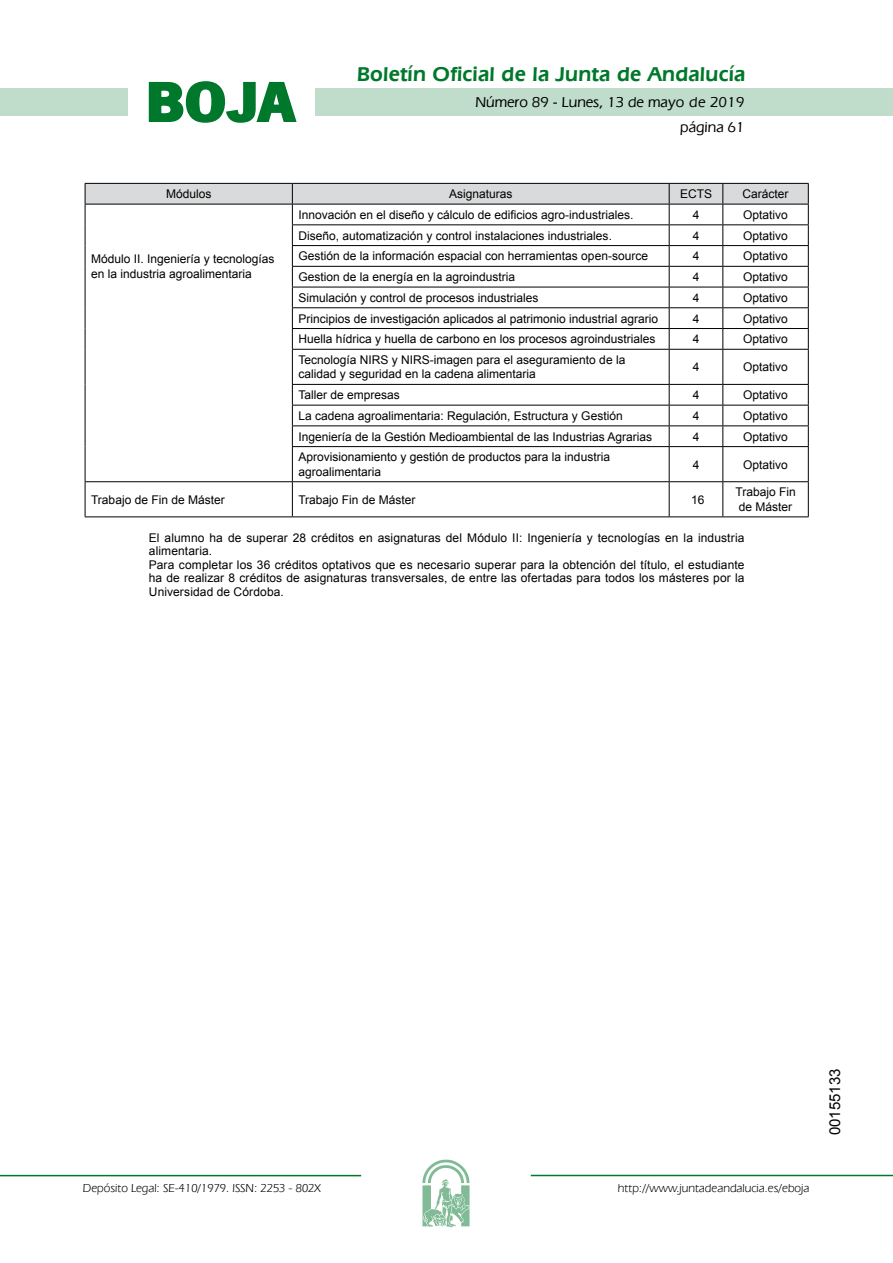
<style>
.page{position:relative;width:893px;height:1263px;background:#fff}
.page>*{position:absolute;margin:0;border:0;box-sizing:border-box;transform-origin:0 0}
.t1{font:700 57.75px "News Got T";color:#00782c;scale:1.14 1}
.t2{font:600 21px "Eras IT Cby BT";letter-spacing:.01em;color:#00782c}
.t3{font:500 15px/24.5px "Eras IT Cby BT";color:#000;text-align:right}
.t4{font:15px "Arial";color:#000}
.t5{font:12px/14.4px "Arial";color:#000}
.t6{font:12px "Eras IT Cby BT";color:#000}
</style>
<div class="page">
<div style="left:315px;top:88px;width:577px;height:28px;background:#bfddca"></div>
<div style="left:0;top:88px;width:128px;height:28px;background:#bfddca"></div>
<hr style="left:0;top:1175px;width:361px;height:1px;background:#00782c">
<svg style="left:422px;top:1159px;width:47px;height:68px"></svg>
<hr style="left:531px;top:1175px;width:361px;height:1px;background:#00782c">
<svg style="left:148px;top:81px;width:149px;height:42px"></svg>
<hr style="left:292px;top:349px;width:377px;height:1px;background:#000">
<hr style="left:669px;top:349px;width:53px;height:1px;background:#000">
<hr style="left:668px;top:350px;width:1px;height:34px;background:#000">
<hr style="left:722px;top:349px;width:86px;height:1px;background:#000">
<hr style="left:722px;top:350px;width:1px;height:34px;background:#000">
<hr style="left:807px;top:350px;width:1px;height:34px;background:#000">
<hr style="left:292px;top:384px;width:377px;height:1px;background:#000">
<hr style="left:669px;top:384px;width:53px;height:1px;background:#000">
<hr style="left:722px;top:384px;width:86px;height:1px;background:#000">
<hr style="left:292px;top:405px;width:377px;height:1px;background:#000">
<hr style="left:669px;top:405px;width:53px;height:1px;background:#000">
<hr style="left:722px;top:405px;width:86px;height:1px;background:#000">
<hr style="left:292px;top:425px;width:377px;height:1px;background:#000">
<hr style="left:669px;top:425px;width:53px;height:1px;background:#000">
<svg style="left:668px;top:385px;width:1px;height:61px"></svg>
<hr style="left:722px;top:425px;width:86px;height:1px;background:#000">
<svg style="left:722px;top:385px;width:1px;height:61px"></svg>
<svg style="left:807px;top:385px;width:1px;height:61px"></svg>
<hr style="left:292px;top:446px;width:377px;height:1px;background:#000">
<hr style="left:669px;top:446px;width:53px;height:1px;background:#000">
<hr style="left:668px;top:447px;width:1px;height:34px;background:#000">
<hr style="left:722px;top:446px;width:86px;height:1px;background:#000">
<hr style="left:722px;top:447px;width:1px;height:34px;background:#000">
<hr style="left:807px;top:447px;width:1px;height:34px;background:#000">
<hr style="left:85px;top:482px;width:1px;height:35px;background:#000">
<hr style="left:292px;top:481px;width:377px;height:1px;background:#000">
<hr style="left:292px;top:482px;width:1px;height:35px;background:#000">
<hr style="left:669px;top:481px;width:53px;height:1px;background:#000">
<hr style="left:668px;top:482px;width:1px;height:35px;background:#000">
<hr style="left:722px;top:481px;width:86px;height:1px;background:#000">
<hr style="left:722px;top:482px;width:1px;height:35px;background:#000">
<hr style="left:807px;top:482px;width:1px;height:35px;background:#000">
<hr style="left:85px;top:517px;width:207px;height:1px;background:#000">
<hr style="left:292px;top:517px;width:377px;height:1px;background:#000">
<hr style="left:669px;top:517px;width:53px;height:1px;background:#000">
<hr style="left:722px;top:517px;width:86px;height:1px;background:#000">
<svg style="left:85px;top:183px;width:723px;height:166px"></svg>
<hr style="left:85px;top:349px;width:1px;height:35px;background:#000">
<hr style="left:292px;top:350px;width:1px;height:34px;background:#000">
<svg style="left:85px;top:384px;width:1px;height:63px"></svg>
<svg style="left:292px;top:385px;width:1px;height:61px"></svg>
<hr style="left:85px;top:447px;width:1px;height:34px;background:#000">
<hr style="left:292px;top:447px;width:1px;height:34px;background:#000">
<hr style="left:85px;top:481px;width:207px;height:1px;background:#000">
<h1 class="t1" style="left:145px;top:68px;width:133px">BOJA</h1>
<h2 class="t2" style="left:357px;top:62px;width:390px">Boletín Oficial de la Junta de Andalucía</h2>
<p class="t3" style="left:475px;top:90px;width:270px">Número 89 - Lunes, 13 de mayo de 2019 página 61</p>
<p class="t5" style="left:166px;top:187px;width:47px">Módulos</p>
<p class="t5" style="left:449px;top:187px;width:65px">Asignaturas</p>
<p class="t5" style="left:680px;top:187px;width:34px">ECTS</p>
<p class="t5" style="left:742px;top:187px;width:48px">Carácter</p>
<p class="t5" style="left:298px;top:208px;width:336px">Innovación en el diseño y cálculo de edificios agro-industriales.</p>
<p class="t5" style="left:692px;top:208px;width:8px">4</p>
<p class="t5" style="left:743px;top:208px;width:46px">Optativo</p>
<p class="t5" style="left:298px;top:228px;width:315px">Diseño, automatización y control instalaciones industriales.</p>
<p class="t5" style="left:692px;top:228px;width:8px">4</p>
<p class="t5" style="left:743px;top:228px;width:46px">Optativo</p>
<p class="t5" style="left:91px;top:252px;width:185px">Módulo II. Ingeniería y tecnologías en la industria agroalimentaria</p>
<p class="t5" style="left:298px;top:249px;width:351px">Gestión de la información espacial con herramientas open-source</p>
<p class="t5" style="left:692px;top:249px;width:8px">4</p>
<p class="t5" style="left:743px;top:249px;width:46px">Optativo</p>
<p class="t5" style="left:298px;top:270px;width:218px">Gestion de la energía en la agroindustria</p>
<p class="t5" style="left:692px;top:270px;width:8px">4</p>
<p class="t5" style="left:743px;top:270px;width:46px">Optativo</p>
<p class="t5" style="left:298px;top:291px;width:242px">Simulación y control de procesos industriales</p>
<p class="t5" style="left:692px;top:291px;width:8px">4</p>
<p class="t5" style="left:743px;top:291px;width:46px">Optativo</p>
<p class="t5" style="left:298px;top:311px;width:361px">Principios de investigación aplicados al patrimonio industrial agrario</p>
<p class="t5" style="left:692px;top:311px;width:8px">4</p>
<p class="t5" style="left:743px;top:311px;width:46px">Optativo</p>
<p class="t5" style="left:298px;top:332px;width:358px">Huella hídrica y huella de carbono en los procesos agroindustriales</p>
<p class="t5" style="left:692px;top:332px;width:8px">4</p>
<p class="t5" style="left:743px;top:332px;width:46px">Optativo</p>
<p class="t5" style="left:298px;top:353px;width:328px">Tecnología NIRS y NIRS-imagen para el aseguramiento de la calidad y seguridad en la cadena alimentaria</p>
<p class="t5" style="left:692px;top:360px;width:8px">4</p>
<p class="t5" style="left:743px;top:360px;width:46px">Optativo</p>
<p class="t5" style="left:298px;top:388px;width:103px">Taller de empresas</p>
<p class="t5" style="left:692px;top:388px;width:8px">4</p>
<p class="t5" style="left:743px;top:388px;width:46px">Optativo</p>
<p class="t5" style="left:298px;top:409px;width:326px">La cadena agroalimentaria: Regulación, Estructura y Gestión</p>
<p class="t5" style="left:692px;top:409px;width:8px">4</p>
<p class="t5" style="left:743px;top:409px;width:46px">Optativo</p>
<p class="t5" style="left:298px;top:429px;width:355px">Ingeniería de la Gestión Medioambiental de las Industrias Agrarias</p>
<p class="t5" style="left:692px;top:429px;width:8px">4</p>
<p class="t5" style="left:743px;top:429px;width:46px">Optativo</p>
<p class="t5" style="left:298px;top:450px;width:313px">Aprovisionamiento y gestión de productos para la industria agroalimentaria</p>
<p class="t5" style="left:692px;top:457px;width:8px">4</p>
<p class="t5" style="left:743px;top:457px;width:46px">Optativo</p>
<p class="t5" style="left:91px;top:492px;width:135px">Trabajo de Fin de Máster</p>
<p class="t5" style="left:298px;top:492px;width:118px">Trabajo Fin de Máster</p>
<p class="t5" style="left:691px;top:492px;width:15px">16</p>
<p class="t5" style="left:735px;top:485px;width:62px">Trabajo Fin de Máster</p>
<p class="t5" style="left:149px;top:531px;width:597px;line-height:13.5px">El alumno ha de superar 28 créditos en asignaturas del Módulo II: Ingeniería y tecnologías en la industria alimentaria.<br>Para completar los 36 créditos optativos que es necesario superar para la obtención del título, el estudiante ha de realizar 8 créditos de asignaturas transversales, de entre las ofertadas para todos los másteres por la Universidad de Córdoba.</p>
<p class="t6" style="left:83px;top:1181px;width:239px">Depósito Legal: SE-410/1979. ISSN: 2253 - 802X</p>
<p class="t6" style="left:618px;top:1181px;width:193px">http://www.juntadeandalucia.es/eboja</p>
<p class="t4" style="left:825px;top:1135px;width:68px;rotate:-90deg">00155133</p>
</div>
